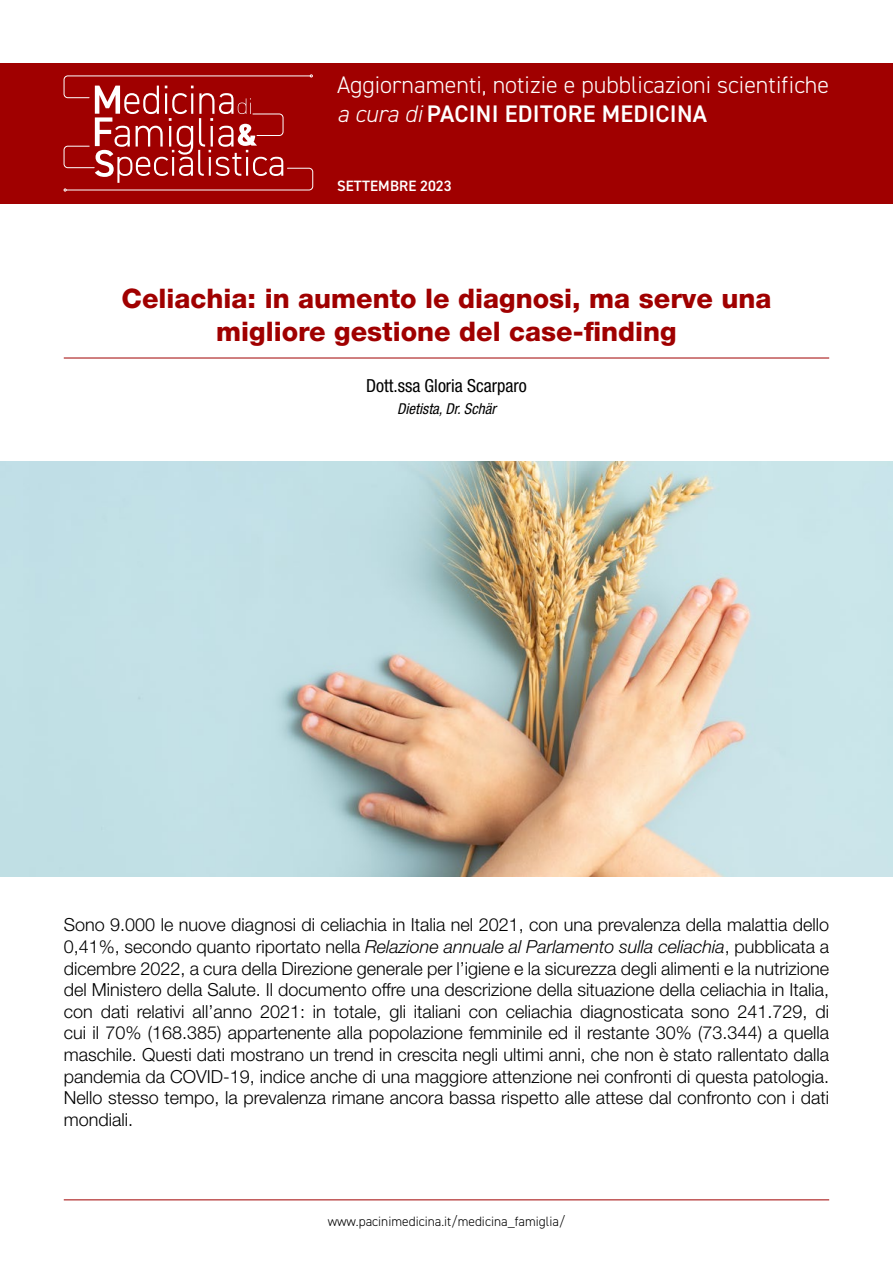
<style>
.page{position:relative;width:893px;height:1263px;background:#fff}
.page>*{position:absolute;margin:0;border:0;box-sizing:border-box;transform-origin:0 0}
.t1{font:800 27px/32.4px "Helvetica Neue LT Std";color:#a00000;text-align:center}
.t2{font:300 24px/28.8px "DIN2014";color:#fff}
.t3{font:300 18px/21.6px "Helvetica Neue LT Std";color:#000;text-align:justify}
.t4{font:condensed 18px "Helvetica Neue LT Std";color:#000}
.t5{font:italic condensed 15px "Helvetica Neue LT Std";color:#000}
.t6{font:600 15px "DIN2014";letter-spacing:.01em;color:#fff}
.t7{font:300 13.5px "DIN2014";color:#000}
.s1{font-style:italic}
.s2{font-weight:600}
</style>
<div class="page">
<hr style="left:64px;top:1199px;width:765px;height:1px;background:#a00000">
<div style="left:0;top:64px;width:893px;height:140px;background:#a00000"></div>
<svg style="left:64px;top:75px;width:249px;height:116px"></svg>
<hr style="left:64px;top:358px;width:765px;height:1px;background:#a00000">
<img style="left:0;top:461px;width:893px;height:415px">
<h2 class="t2" style="left:337px;top:71px;width:494px">Aggiornamenti, notizie e pubblicazioni scientifiche <span class="s1">a cura di</span> <span class="s2">PACINI EDITORE MEDICINA</span></h2>
<p class="t6" style="left:337px;top:176px;width:116px">SETTEMBRE 2023</p>
<h1 class="t1" style="left:122px;top:282px;width:651px">Celiachia: in aumento le diagnosi, ma serve una migliore gestione del case-finding</h1>
<p class="t4" style="left:366px;top:375px;width:162px">Dott.ssa Gloria Scarparo</p>
<p class="t5" style="left:397px;top:400px;width:100px">Dietista, Dr. Schär</p>
<p class="t3" style="left:64px;top:914px;width:767px">Sono 9.000 le nuove diagnosi di celiachia in Italia nel 2021, con una prevalenza della malattia dello 0,41%, secondo quanto riportato nella <span class="s1">Relazione annuale al Parlamento sulla celiachia</span>, pubblicata a dicembre 2022, a cura della Direzione generale per l’igiene e la sicurezza degli alimenti e la nutrizione del Ministero della Salute. Il documento offre una descrizione della situazione della celiachia in Italia, con dati relativi all’anno 2021: in totale, gli italiani con celiachia diagnosticata sono 241.729, di cui il 70% (168.385) appartenente alla popolazione femminile ed il restante 30% (73.344) a quella maschile. Questi dati mostrano un trend in crescita negli ultimi anni, che non è stato rallentato dalla pandemia da COVID-19, indice anche di una maggiore attenzione nei confronti di questa patologia.<br>Nello stesso tempo, la prevalenza rimane ancora bassa rispetto alle attese dal confronto con i dati mondiali.</p>
<p class="t7" style="left:328px;top:1213px;width:239px">www.pacinimedicina.it/medicina_famiglia/</p>
</div>
